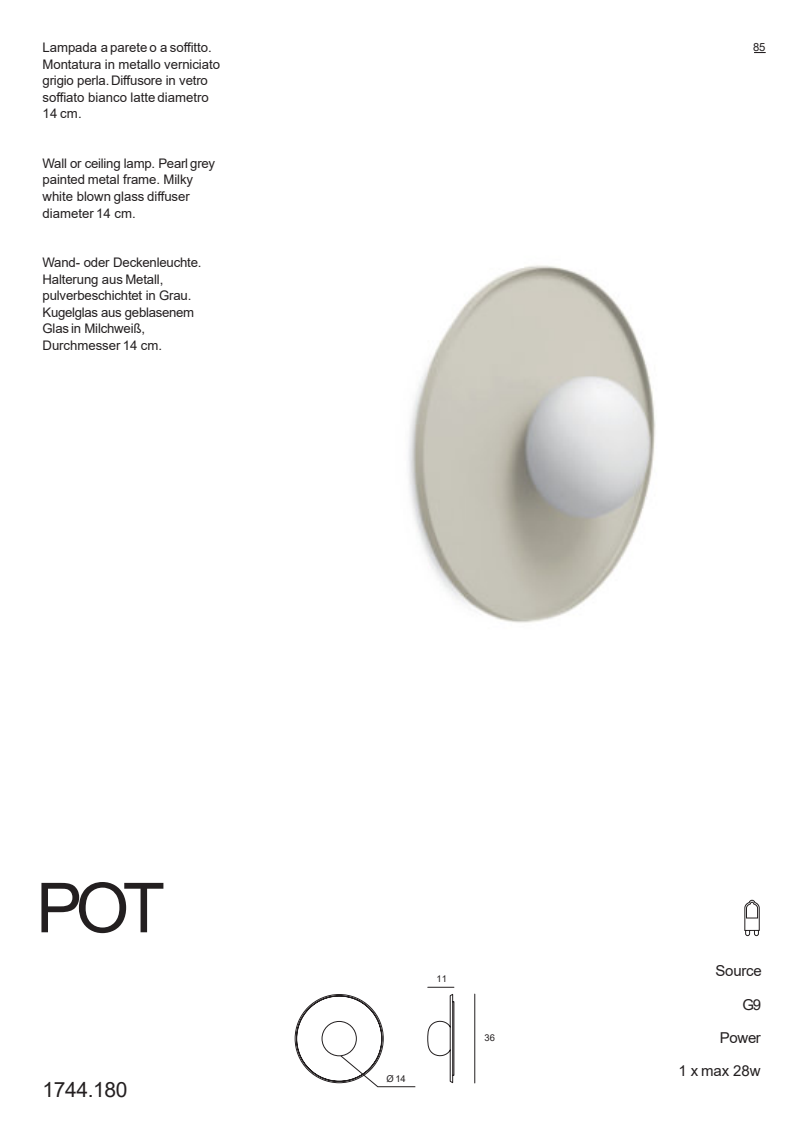
<style>
.page{position:relative;width:808px;height:1140px;background:#fff}
.page>*{position:absolute;margin:0;border:0;box-sizing:border-box;transform-origin:0 0}
.t1{font:69px "Arial";color:#231f20}
.t2{font:21px "Arial";letter-spacing:-.015em;color:#231f20}
.t3{font:15px "Arial";letter-spacing:-.02em;color:#231f20}
.t4{font:13.2px/16.5px "Arial";letter-spacing:-.01em;color:#231f20}
.t5{font:11.25px "Arial";color:#231f20}
.t6{font:9.45px "Arial";color:#231f20}
</style>
<div class="page">
<img style="left:408px;top:265px;width:248px;height:358px">
<hr style="left:474px;top:994px;width:1px;height:89px;background:#231f20">
<svg style="left:295px;top:987px;width:159px;height:100px"></svg>
<svg style="left:744px;top:900px;width:16px;height:36px"></svg>
<p class="t4" style="left:43px;top:41px;width:179px">Lampada a parete o a soffitto.<br>Montatura in metallo verniciato grigio perla.Diffusore in vetro soffiato bianco latte diametro<br>14 cm.</p>
<p class="t4" style="left:43px;top:156px;width:174px">Wall or ceiling lamp. Pearl grey painted metal frame. Milky white blown glass diffuser diameter 14 cm.</p>
<p class="t4" style="left:43px;top:255px;width:160px">Wand- oder Deckenleuchte.<br>Halterung aus Metall, pulverbeschichtet in Grau.<br>Kugelglas aus geblasenem<br>Glas in Milchweiß,<br>Durchmesser 14 cm.</p>
<p class="t5" style="left:753px;top:43px;width:14px">85</p>
<h1 class="t1" style="left:36px;top:882px;width:130px">POT</h1>
<h2 class="t2" style="left:43px;top:1082px;width:87px">1744.180</h2>
<p class="t6" style="left:436px;top:975px;width:12px">11</p>
<p class="t6" style="left:387px;top:1075px;width:21px">Ø 14</p>
<p class="t6" style="left:484px;top:1033px;width:12px">36</p>
<p class="t3" style="left:715px;top:965px;width:48px">Source</p>
<p class="t3" style="left:742px;top:998px;width:20px">G9</p>
<p class="t3" style="left:720px;top:1031px;width:43px">Power</p>
<p class="t3" style="left:678px;top:1064px;width:84px">1 x max 28w</p>
</div>
